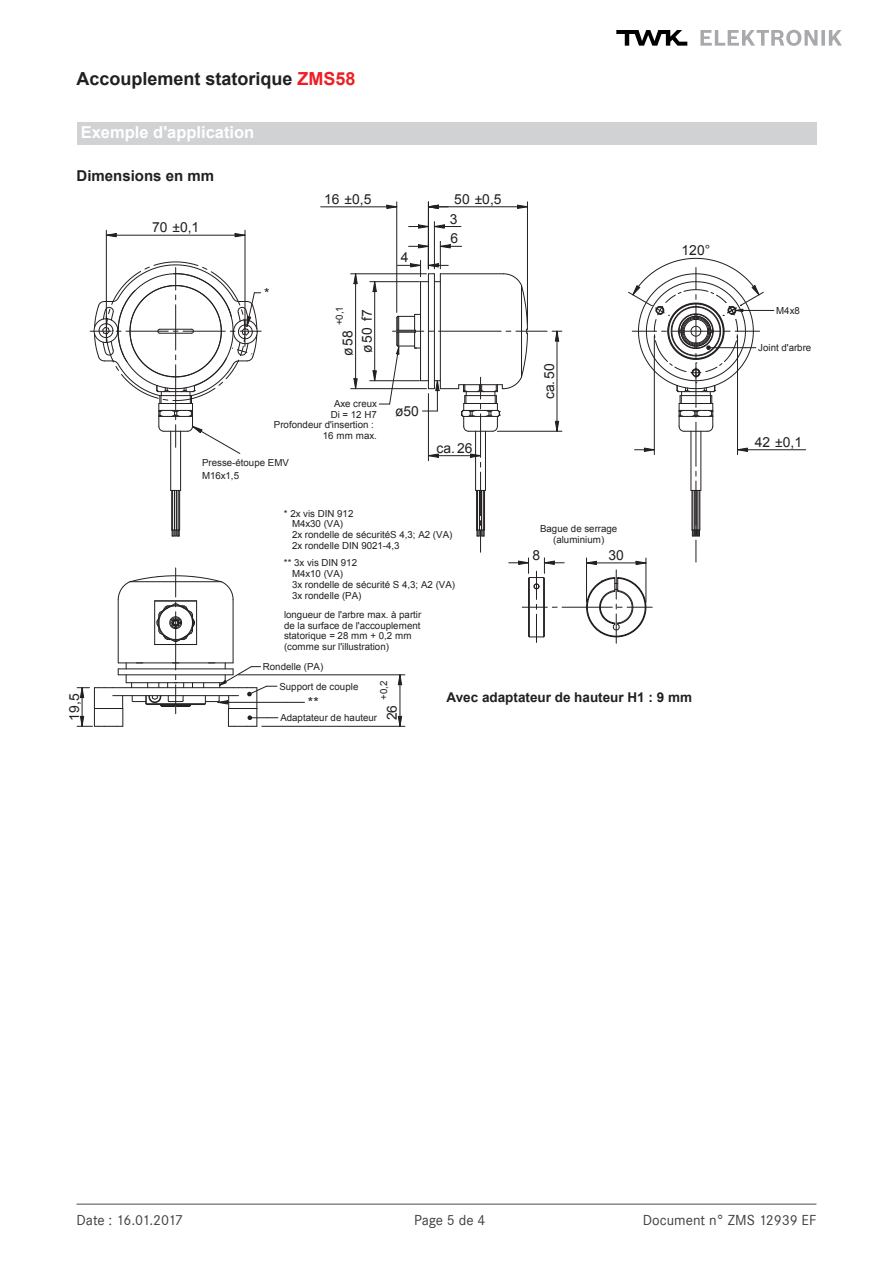
<style>
.page{position:relative;width:893px;height:1263px;background:#fff}
.page>*{position:absolute;margin:0;border:0;box-sizing:border-box;transform-origin:0 0}
.t1{font:700 18px "Arial";color:#231f20}
.t2{font:700 16.5px "Arial";color:#fff}
.t3{font:15px "Corporate S";color:#3e3e3f}
.t4{font:15px "Corporate S";letter-spacing:-.035em;color:#3e3e3f}
.t5{font:700 15px "Arial";color:#231f20}
.t6{font:13.8px "Arial";color:#231f20}
.t7{font:700 13.5px "Arial";color:#231f20}
.t8{font:9.75px/10.9px "Arial";color:#231f20}
.s1{color:#ee1f23}
</style>
<div class="page">
<hr style="left:77px;top:1203px;width:739px;height:2px;background:#888787">
<svg style="left:616px;top:30px;width:71px;height:16px"></svg>
<svg style="left:700px;top:30px;width:142px;height:16px"></svg>
<hr style="left:485px;top:431px;width:1px;height:59px;background:#231f20">
<hr style="left:475px;top:431px;width:1px;height:59px;background:#231f20">
<hr style="left:484px;top:490px;width:1px;height:40px;background:#231f20">
<hr style="left:483px;top:490px;width:1px;height:40px;background:#231f20">
<hr style="left:481px;top:490px;width:1px;height:40px;background:#231f20">
<hr style="left:477px;top:490px;width:1px;height:40px;background:#231f20">
<hr style="left:479px;top:490px;width:1px;height:40px;background:#231f20">
<hr style="left:476px;top:490px;width:1px;height:40px;background:#231f20">
<hr style="left:516px;top:331px;width:31px;height:1px;background:#231f20">
<hr style="left:370px;top:281px;width:49px;height:1px;background:#231f20">
<hr style="left:370px;top:380px;width:49px;height:1px;background:#231f20">
<svg style="left:353px;top:274px;width:5px;height:10px"></svg>
<svg style="left:353px;top:378px;width:5px;height:12px"></svg>
<hr style="left:351px;top:273px;width:75px;height:1px;background:#231f20">
<hr style="left:351px;top:388px;width:75px;height:1px;background:#231f20">
<hr style="left:355px;top:274px;width:1px;height:115px;background:#231f20">
<hr style="left:154px;top:601px;width:1px;height:43px;background:#231f20">
<hr style="left:196px;top:601px;width:1px;height:43px;background:#231f20">
<hr style="left:155px;top:644px;width:42px;height:1px;background:#231f20">
<hr style="left:118px;top:600px;width:1px;height:63px;background:#231f20">
<hr style="left:233px;top:600px;width:1px;height:63px;background:#231f20">
<hr style="left:175px;top:612px;width:1px;height:58px;background:#231f20">
<svg style="left:117px;top:568px;width:117px;height:74px"></svg>
<hr style="left:180px;top:431px;width:1px;height:59px;background:#231f20">
<hr style="left:170px;top:431px;width:1px;height:59px;background:#231f20">
<hr style="left:172px;top:490px;width:1px;height:40px;background:#231f20">
<hr style="left:174px;top:490px;width:1px;height:40px;background:#231f20">
<hr style="left:171px;top:490px;width:1px;height:40px;background:#231f20">
<hr style="left:179px;top:490px;width:1px;height:40px;background:#231f20">
<hr style="left:176px;top:490px;width:1px;height:40px;background:#231f20">
<hr style="left:178px;top:490px;width:1px;height:40px;background:#231f20">
<svg style="left:172px;top:530px;width:8px;height:7px"></svg>
<hr style="left:218px;top:702px;width:69px;height:1px;background:#231f20">
<svg style="left:287px;top:702px;width:17px;height:1px"></svg>
<hr style="left:562px;top:607px;width:50px;height:1px;background:#231f20">
<svg style="left:509px;top:558px;width:55px;height:84px"></svg>
<svg style="left:583px;top:561px;width:69px;height:82px"></svg>
<hr style="left:586px;top:558px;width:1px;height:44px;background:#231f20">
<hr style="left:646px;top:558px;width:1px;height:44px;background:#231f20">
<hr style="left:586px;top:563px;width:60px;height:1px;background:#231f20">
<hr style="left:700px;top:431px;width:1px;height:59px;background:#231f20">
<hr style="left:691px;top:431px;width:1px;height:59px;background:#231f20">
<hr style="left:697px;top:490px;width:1px;height:40px;background:#231f20">
<hr style="left:699px;top:490px;width:1px;height:40px;background:#231f20">
<hr style="left:695px;top:490px;width:1px;height:40px;background:#231f20">
<hr style="left:696px;top:490px;width:1px;height:40px;background:#231f20">
<hr style="left:694px;top:490px;width:1px;height:40px;background:#231f20">
<hr style="left:692px;top:490px;width:1px;height:40px;background:#231f20">
<hr style="left:696px;top:422px;width:1px;height:44px;background:#231f20">
<hr style="left:696px;top:481px;width:1px;height:44px;background:#231f20">
<svg style="left:692px;top:530px;width:8px;height:32px"></svg>
<svg style="left:738px;top:447px;width:10px;height:5px"></svg>
<hr style="left:737px;top:336px;width:1px;height:119px;background:#231f20">
<hr style="left:654px;top:336px;width:1px;height:119px;background:#231f20">
<hr style="left:737px;top:449px;width:69px;height:1px;background:#231f20">
<svg style="left:634px;top:447px;width:21px;height:5px"></svg>
<svg style="left:628px;top:258px;width:146px;height:174px"></svg>
<hr style="left:434px;top:222px;width:1px;height:47px;background:#231f20">
<svg style="left:409px;top:224px;width:52px;height:5px"></svg>
<svg style="left:517px;top:204px;width:10px;height:5px"></svg>
<hr style="left:527px;top:202px;width:1px;height:122px;background:#231f20">
<hr style="left:428px;top:206px;width:99px;height:1px;background:#231f20">
<svg style="left:386px;top:204px;width:12px;height:5px"></svg>
<hr style="left:396px;top:202px;width:1px;height:110px;background:#231f20">
<hr style="left:428px;top:202px;width:1px;height:67px;background:#231f20">
<hr style="left:321px;top:207px;width:76px;height:1px;background:#231f20">
<svg style="left:427px;top:204px;width:21px;height:5px"></svg>
<svg style="left:90px;top:261px;width:171px;height:193px"></svg>
<svg style="left:234px;top:233px;width:11px;height:4px"></svg>
<svg style="left:105px;top:233px;width:12px;height:4px"></svg>
<hr style="left:245px;top:230px;width:1px;height:96px;background:#231f20">
<hr style="left:106px;top:230px;width:1px;height:96px;background:#231f20">
<hr style="left:106px;top:235px;width:139px;height:1px;background:#231f20">
<hr style="left:480px;top:414px;width:1px;height:43px;background:#231f20">
<hr style="left:480px;top:472px;width:1px;height:44px;background:#231f20">
<svg style="left:477px;top:521px;width:8px;height:31px"></svg>
<svg style="left:555px;top:421px;width:4px;height:10px"></svg>
<hr style="left:497px;top:431px;width:65px;height:1px;background:#231f20">
<svg style="left:552px;top:330px;width:10px;height:12px"></svg>
<hr style="left:557px;top:331px;width:1px;height:100px;background:#231f20">
<svg style="left:427px;top:453px;width:12px;height:5px"></svg>
<svg style="left:470px;top:453px;width:12px;height:14px"></svg>
<hr style="left:428px;top:394px;width:1px;height:67px;background:#231f20">
<hr style="left:428px;top:455px;width:53px;height:1px;background:#231f20">
<svg style="left:77px;top:662px;width:201px;height:65px"></svg>
<svg style="left:398px;top:675px;width:4px;height:10px"></svg>
<svg style="left:398px;top:716px;width:4px;height:10px"></svg>
<hr style="left:238px;top:674px;width:167px;height:1px;background:#231f20">
<hr style="left:262px;top:726px;width:143px;height:1px;background:#231f20">
<hr style="left:400px;top:675px;width:1px;height:51px;background:#231f20">
<svg style="left:372px;top:241px;width:156px;height:191px"></svg>
<div style="left:77px;top:122px;width:739px;height:23px;background:#d1d2d4"></div>
<h1 class="t1" style="left:77px;top:66px;width:281px">Accouplement statorique <span class="s1">ZMS58</span></h1>
<h2 class="t2" style="left:81px;top:121px;width:175px">Exemple d'application</h2>
<h3 class="t5" style="left:77px;top:166px;width:139px">Dimensions en mm</h3>
<h3 class="t6" style="left:152px;top:218px;width:49px">70 ±0,1</h3>
<h3 class="t6" style="left:264px;top:284px;width:7px">*</h3>
<h3 class="t6" style="left:324px;top:190px;width:49px">16 ±0,5</h3>
<h3 class="t6" style="left:454px;top:190px;width:49px">50 ±0,5</h3>
<h3 class="t6" style="left:450px;top:210px;width:9px">3</h3>
<p class="t8" style="left:334px;top:325px;width:21px;rotate:-90deg">+0,1</p>
<h3 class="t6" style="left:339px;top:356px;width:27px;rotate:-90deg">ø58</h3>
<h3 class="t6" style="left:358px;top:353px;width:45px;rotate:-90deg">ø50 f7</h3>
<h3 class="t6" style="left:401px;top:248px;width:9px">4</h3>
<h3 class="t6" style="left:450px;top:229px;width:9px">6</h3>
<p class="t8" style="left:334px;top:399px;width:44px">Axe creux</p>
<p class="t8" style="left:331px;top:409px;width:47px">Di = 12 H7</p>
<p class="t8" style="left:274px;top:419px;width:102px">Profondeur d'insertion :</p>
<p class="t8" style="left:323px;top:430px;width:55px">16 mm max.</p>
<h3 class="t6" style="left:395px;top:402px;width:25px">ø50</h3>
<h3 class="t6" style="left:436px;top:439px;width:37px">ca. 26</h3>
<p class="t8" style="left:202px;top:456px;width:88px;line-height:13.6px">Presse-étoupe EMV<br>M16x1,5</p>
<h3 class="t6" style="left:540px;top:399px;width:37px;rotate:-90deg">ca.50</h3>
<h3 class="t6" style="left:681px;top:241px;width:30px">120°</h3>
<h3 class="t6" style="left:65px;top:720px;width:29px;rotate:-90deg">19,5</h3>
<p class="t8" style="left:292px;top:508px;width:162px;text-indent:-8px">* 2x vis DIN 912<br>M4x30 (VA)<br>2x rondelle de sécuritéS 4,3; A2 (VA)<br>2x rondelle DIN 9021-4,3</p>
<p class="t8" style="left:540px;top:524px;width:79px;text-align:center">Bague de serrage (aluminium)</p>
<h3 class="t6" style="left:533px;top:546px;width:9px">8</h3>
<h3 class="t6" style="left:608px;top:546px;width:17px">30</h3>
<p class="t8" style="left:292px;top:557px;width:165px;text-indent:-8px">** 3x vis DIN 912<br>M4x10 (VA)<br>3x rondelle de sécurité S 4,3; A2 (VA)<br>3x rondelle (PA)</p>
<p class="t8" style="left:284px;top:609px;width:139px">longueur de l'arbre max. à partir de la surface de l'accouplement statorique = 28 mm + 0,2 mm (comme sur l'illustration)</p>
<p class="t8" style="left:279px;top:681px;width:80px">Support de couple</p>
<p class="t8" style="left:280px;top:712px;width:98px">Adaptateur de hauteur</p>
<p class="t8" style="left:263px;top:661px;width:62px">Rondelle (PA)</p>
<p class="t8" style="left:378px;top:700px;width:21px;rotate:-90deg">+0,2</p>
<h3 class="t7" style="left:446px;top:688px;width:247px">Avec adaptateur de hauteur H1 : 9 mm</h3>
<h3 class="t6" style="left:308px;top:693px;width:12px">**</h3>
<h3 class="t6" style="left:383px;top:720px;width:17px;rotate:-90deg">26</h3>
<p class="t8" style="left:776px;top:305px;width:25px">M4x8</p>
<p class="t8" style="left:758px;top:342px;width:55px">Joint d'arbre</p>
<h3 class="t6" style="left:755px;top:433px;width:49px">42 ±0,1</h3>
<h3 class="t4" style="left:77px;top:1211px;width:108px">Date : 16.01.2017</h3>
<h3 class="t3" style="left:414px;top:1211px;width:73px">Page 5 de 4</h3>
<h3 class="t3" style="left:643px;top:1211px;width:175px">Document n° ZMS 12939 EF</h3>
</div>
